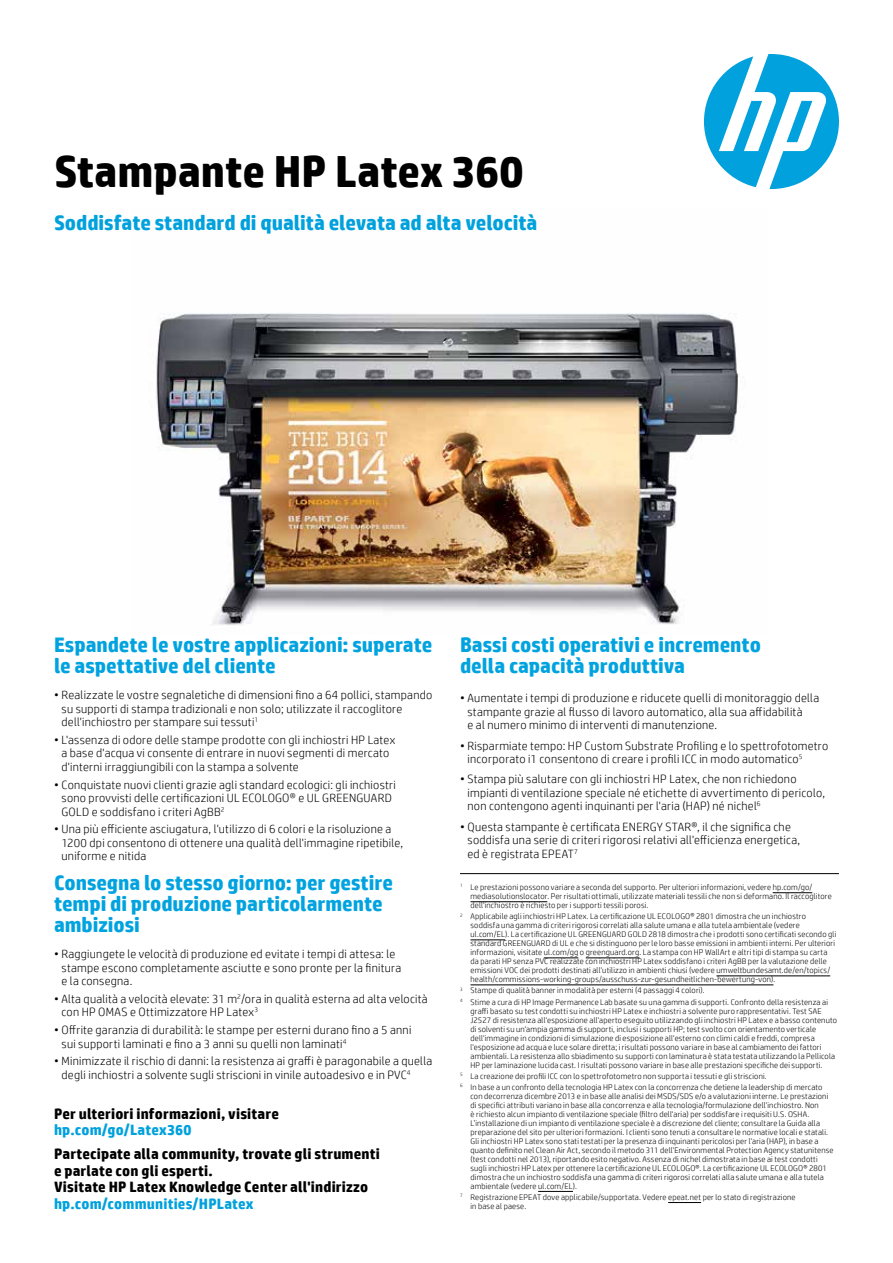
<style>
.page{position:relative;width:893px;height:1263px;background:#fff}
.page>*{position:absolute;margin:0;border:0;box-sizing:border-box;transform-origin:0 0}
.t1{font:700 45px "HP Simplified";color:#000}
.t2{font:700 21px/21px "HP Simplified";letter-spacing:-.005em;color:#00a3df}
.t3{font:700 21px "HP Simplified";letter-spacing:-.005em;color:#00a1dd}
.t4{font:700 15px/16.5px "HP Simplified";letter-spacing:.01em;color:#000}
.t5{font:700 15px "HP Simplified";letter-spacing:.01em;color:#00a1dd}
.t6{font:300 12px/13.5px "HP Simplified";letter-spacing:.02em;color:#000}
.t7{font:300 8.25px/9px "HP Simplified";letter-spacing:.02em;color:#000}
</style>
<div class="page">
<img style="left:156px;top:313px;width:587px;height:312px">
<svg style="left:704px;top:54px;width:135px;height:135px"></svg>
<hr style="left:773px;top:892px;width:39px;height:1px;background:#000">
<hr style="left:470px;top:901px;width:77px;height:1px;background:#000">
<hr style="left:470px;top:940px;width:35px;height:1px;background:#000">
<hr style="left:544px;top:958px;width:34px;height:1px;background:#000">
<hr style="left:586px;top:958px;width:53px;height:1px;background:#000">
<hr style="left:716px;top:976px;width:114px;height:1px;background:#000">
<hr style="left:470px;top:985px;width:303px;height:1px;background:#000">
<hr style="left:538px;top:1191px;width:35px;height:1px;background:#000">
<hr style="left:668px;top:1202px;width:33px;height:1px;background:#000">
<hr style="left:460px;top:873px;width:379px;height:1px;background:#000">
<h1 class="t1" style="left:54px;top:142px;width:471px">Stampante HP Latex 360</h1>
<h2 class="t3" style="left:54px;top:208px;width:485px">Soddisfate standard di qualità elevata ad alta velocità</h2>
<h2 class="t2" style="left:54px;top:634px;width:380px">Espandete le vostre applicazioni: superate le aspettative del cliente</h2>
<h3 class="t6" style="left:62px;top:688px;width:372px;text-indent:-8px">• Realizzate le vostre segnaletiche di dimensioni fino a 64 pollici, stampando su supporti di stampa tradizionali e non solo; utilizzate il raccoglitore dell'inchiostro per stampare sui tessuti<sup>1</sup></h3>
<h3 class="t6" style="left:62px;top:732px;width:335px;text-indent:-8px">• L'assenza di odore delle stampe prodotte con gli inchiostri HP Latex a base d'acqua vi consente di entrare in nuovi segmenti di mercato d'interni irraggiungibili con la stampa a solvente</h3>
<h3 class="t6" style="left:62px;top:777px;width:336px;text-indent:-8px">• Conquistate nuovi clienti grazie agli standard ecologici: gli inchiostri sono provvisti delle certificazioni UL ECOLOGO® e UL GREENGUARD<br>GOLD e soddisfano i criteri AgBB<sup>2</sup></h3>
<h3 class="t6" style="left:62px;top:822px;width:343px;text-indent:-8px">• Una più efficiente asciugatura, l'utilizzo di 6 colori e la risoluzione a<br>1200 dpi consentono di ottenere una qualità dell'immagine ripetibile, uniforme e nitida</h3>
<h2 class="t2" style="left:54px;top:872px;width:340px">Consegna lo stesso giorno: per gestire tempi di produzione particolarmente ambiziosi</h2>
<h3 class="t6" style="left:62px;top:947px;width:341px;text-indent:-8px">• Raggiungete le velocità di produzione ed evitate i tempi di attesa: le stampe escono completamente asciutte e sono pronte per la finitura e la consegna.</h3>
<h3 class="t6" style="left:62px;top:991px;width:368px;text-indent:-8px">• Alta qualità a velocità elevate: 31 m<sup>2</sup>/ora in qualità esterna ad alta velocità con HP OMAS e Ottimizzatore HP Latex<sup>3</sup></h3>
<h3 class="t6" style="left:62px;top:1023px;width:351px;text-indent:-8px">• Offrite garanzia di durabilità: le stampe per esterni durano fino a 5 anni sui supporti laminati e fino a 3 anni su quelli non laminati<sup>4</sup></h3>
<h3 class="t6" style="left:62px;top:1054px;width:372px;text-indent:-8px">• Minimizzate il rischio di danni: la resistenza ai graffi è paragonabile a quella degli inchiostri a solvente sugli striscioni in vinile autoadesivo e in PVC<sup>4</sup></h3>
<h3 class="t4" style="left:54px;top:1105px;width:226px">Per ulteriori informazioni, visitare</h3>
<h3 class="t5" style="left:54px;top:1120px;width:139px">hp.com/go/Latex360</h3>
<h3 class="t4" style="left:54px;top:1146px;width:327px">Partecipate alla community, trovate gli strumenti e parlate con gli esperti.<br>Visitate HP Latex Knowledge Center all'indirizzo</h3>
<h3 class="t5" style="left:54px;top:1194px;width:201px">hp.com/communities/HPLatex</h3>
<h2 class="t2" style="left:460px;top:634px;width:302px">Bassi costi operativi e incremento della capacità produttiva</h2>
<h3 class="t6" style="left:468px;top:691px;width:353px;text-indent:-8px">• Aumentate i tempi di produzione e riducete quelli di monitoraggio della stampante grazie al flusso di lavoro automatico, alla sua affidabilità<br>e al numero minimo di interventi di manutenzione.</h3>
<h3 class="t6" style="left:468px;top:738px;width:362px;text-indent:-8px">• Risparmiate tempo: HP Custom Substrate Profiling e lo spettrofotometro incorporato i1 consentono di creare i profili ICC in modo automatico<sup>5</sup></h3>
<h3 class="t6" style="left:468px;top:772px;width:359px;text-indent:-8px">• Stampa più salutare con gli inchiostri HP Latex, che non richiedono impianti di ventilazione speciale né etichette di avvertimento di pericolo, non contengono agenti inquinanti per l'aria (HAP) né nichel<sup>6</sup></h3>
<h3 class="t6" style="left:468px;top:819px;width:334px;text-indent:-8px">• Questa stampante è certificata ENERGY STAR®, il che significa che soddisfa una serie di criteri rigorosi relativi all'efficienza energetica, ed è registrata EPEAT<sup>7</sup></h3>
<p class="t7" style="left:470px;top:882px;width:363px;text-indent:-10px"><sup>1</sup> Le prestazioni possono variare a seconda del supporto. Per ulteriori informazioni, vedere hp.com/go/ mediasolutionslocator. Per risultati ottimali, utilizzate materiali tessili che non si deformano. Il raccoglitore dell'inchiostro è richiesto per i supporti tessili porosi.</p>
<p class="t7" style="left:470px;top:912px;width:367px;text-indent:-10px"><sup>2</sup> Applicabile agli inchiostri HP Latex. La certificazione UL ECOLOGO® 2801 dimostra che un inchiostro soddisfa una gamma di criteri rigorosi correlati alla salute umana e alla tutela ambientale (vedere ul.com/EL). La certificazione UL GREENGUARD GOLD 2818 dimostra che i prodotti sono certificati secondo gli standard GREENGUARD di UL e che si distinguono per le loro basse emissioni in ambienti interni. Per ulteriori informazioni, visitate ul.com/gg o greenguard.org. La stampa con HP WallArt e altri tipi di stampa su carta da parati HP senza PVC realizzate con inchiostri HP Latex soddisfano i criteri AgBB per la valutazione delle emissioni VOC dei prodotti destinati all'utilizzo in ambienti chiusi (vedere umweltbundesamt.de/en/topics/ health/commissions-working-groups/ausschuss-zur-gesundheitlichen-bewertung-von).</p>
<p class="t7" style="left:460px;top:985px;width:369px;line-height:11.1px"><sup>3</sup> Stampe di qualità banner in modalità per esterni (4 passaggi 4 colori).<br><sup>4</sup> Stime a cura di HP Image Permanence Lab basate su una gamma di supporti. Confronto della resistenza ai</p>
<p class="t7" style="left:470px;top:1006px;width:368px">graffi basato su test condotti su inchiostri HP Latex e inchiostri a solvente puro rappresentativi. Test SAE J2527 di resistenza all'esposizione all'aperto eseguito utilizzando gli inchiostri HP Latex e a basso contenuto di solventi su un'ampia gamma di supporti, inclusi i supporti HP; test svolto con orientamento verticale dell'immagine in condizioni di simulazione di esposizione all'esterno con climi caldi e freddi, compresa l'esposizione ad acqua e luce solare diretta; i risultati possono variare in base al cambiamento dei fattori ambientali. La resistenza allo sbiadimento su supporti con laminatura è stata testata utilizzando la Pellicola HP per laminazione lucida cast. I risultati possono variare in base alle prestazioni specifiche dei supporti.</p>
<p class="t7" style="left:460px;top:1070px;width:364px;line-height:11.1px"><sup>5</sup> La creazione dei profili ICC con lo spettrofotometro non supporta i tessuti e gli striscioni.<br><sup>6</sup> In base a un confronto della tecnologia HP Latex con la concorrenza che detiene la leadership di mercato</p>
<p class="t7" style="left:470px;top:1091px;width:364px">con decorrenza dicembre 2013 e in base alle analisi dei MSDS/SDS e/o a valutazioni interne. Le prestazioni di specifici attributi variano in base alla concorrenza e alla tecnologia/formulazione dell'inchiostro. Non<br>è richiesto alcun impianto di ventilazione speciale (filtro dell'aria) per soddisfare i requisiti U.S. OSHA.<br>L’installazione di un impianto di ventilazione speciale è a discrezione del cliente; consultare la Guida alla preparazione del sito per ulteriori formazioni. I clienti sono tenuti a consultare le normative locali e statali.<br>Gli inchiostri HP Latex sono stati testati per la presenza di inquinanti pericolosi per l'aria (HAP), in base a quanto definito nel Clean Air Act, secondo il metodo 311 dell'Environmental Protection Agency statunitense (test condotti nel 2013), riportando esito negativo. Assenza di nichel dimostrata in base ai test condotti sugli inchiostri HP Latex per ottenere la certificazione UL ECOLOGO®. La certificazione UL ECOLOGO® 2801 dimostra che un inchiostro soddisfa una gamma di criteri rigorosi correlati alla salute umana e alla tutela ambientale (vedere ul.com/EL).</p>
<p class="t7" style="left:470px;top:1192px;width:327px;text-indent:-10px"><sup>7</sup> Registrazione EPEAT dove applicabile/supportata. Vedere epeat.net per lo stato di registrazione in base al paese.</p>
</div>
